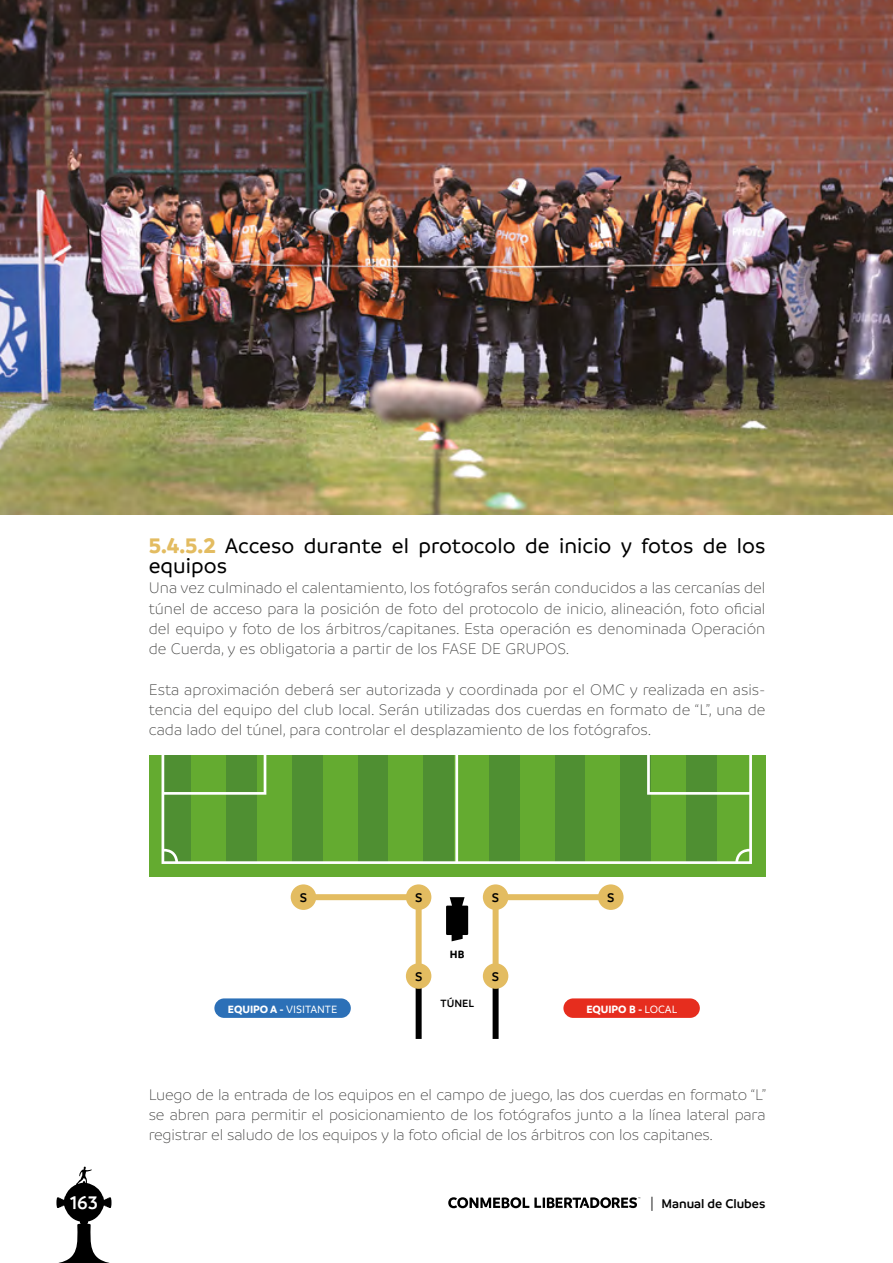
<style>
.page{position:relative;width:893px;height:1263px;background:#fff}
.page>*{position:absolute;margin:0;border:0;box-sizing:border-box;transform-origin:0 0}
.t1{font:500 22.5px/20.2px "Branding";color:#000}
.t2{font:600 19.5px "Branding";color:#fff}
.t3{font:300 16.5px/20.2px "Branding";color:#3c3c3b;text-align:justify}
.t4{font:600 13.5px "Branding";color:#000}
.t5{font:500 11.4px "Branding";color:#fff}
.t6{font:700 11.4px "Branding";color:#fff}
.t7{font:600 11.4px "Branding";color:#000}
.t8{font:700 11.4px "Branding";color:#000}
.s1{font-weight:700;color:#e3bc61}
.s2{font-weight:700}
.s3{font-weight:500}
.s4{font-weight:300;font-size:16.5px}
</style>
<div class="page">
<svg style="left:56px;top:1166px;width:56px;height:97px"></svg>
<svg style="left:448px;top:1197px;width:192px;height:11px"></svg>
<img style="left:0;top:0;width:893px;height:514px">
<div style="left:149px;top:755px;width:616px;height:122px;background:#64ab30"></div>
<svg style="left:162px;top:755px;width:590px;height:109px"></svg>
<div style="left:214px;top:998px;width:137px;height:20px;background:#2c70b7;border-radius:10px"></div>
<div style="left:563px;top:998px;width:137px;height:20px;background:#e62d1e;border-radius:10px"></div>
<svg style="left:446px;top:897px;width:22px;height:44px"></svg>
<div style="left:416px;top:979px;width:6px;height:60px;background:#000"></div>
<div style="left:416px;top:897px;width:6px;height:81px;background:#e3bc61"></div>
<div style="left:303px;top:894px;width:116px;height:6px;background:#e3bc61"></div>
<div style="left:291px;top:884px;width:25px;height:26px;background:#e3bc61;border-radius:50%"></div>
<div style="left:406px;top:884px;width:25px;height:26px;background:#e3bc61;border-radius:50%"></div>
<div style="left:406px;top:963px;width:25px;height:26px;background:#e3bc61;border-radius:50%"></div>
<div style="left:493px;top:979px;width:6px;height:60px;background:#000"></div>
<div style="left:493px;top:897px;width:6px;height:81px;background:#e3bc61"></div>
<div style="left:493px;top:894px;width:115px;height:6px;background:#e3bc61"></div>
<div style="left:483px;top:884px;width:25px;height:26px;background:#e3bc61;border-radius:50%"></div>
<div style="left:483px;top:963px;width:25px;height:26px;background:#e3bc61;border-radius:50%"></div>
<div style="left:598px;top:884px;width:26px;height:26px;background:#e3bc61;border-radius:50%"></div>
<h1 class="t1" style="left:149px;top:535px;width:618px"><span class="s1">5.4.5.2</span> Acceso durante el protocolo de inicio y fotos de los equipos</h1>
<p class="t3" style="left:149px;top:578px;width:618px">Una vez culminado el calentamiento, los fotógrafos serán conducidos a las cercanías del túnel de acceso para la posición de foto del protocolo de inicio, alineación, foto oficial del equipo y foto de los árbitros/capitanes. Esta operación es denominada Operación de Cuerda, y es obligatoria a partir de los FASE DE GRUPOS.</p>
<p class="t3" style="left:149px;top:679px;width:618px">Esta aproximación deberá ser autorizada y coordinada por el OMC y realizada en asis&shy;tencia del equipo del club local. Serán utilizadas dos cuerdas en formato de “L”, una de cada lado del túnel, para controlar el desplazamiento de los fotógrafos.</p>
<p class="t4" style="left:300px;top:890px;width:9px">S</p>
<p class="t4" style="left:415px;top:890px;width:9px">S</p>
<p class="t4" style="left:415px;top:969px;width:9px">S</p>
<p class="t8" style="left:450px;top:948px;width:16px">HB</p>
<p class="t4" style="left:492px;top:890px;width:9px">S</p>
<p class="t4" style="left:492px;top:969px;width:9px">S</p>
<p class="t4" style="left:607px;top:890px;width:9px">S</p>
<p class="t7" style="left:441px;top:997px;width:35px">TÚNEL</p>
<p class="t5" style="left:228px;top:1003px;width:111px"><span class="s2">EQUIPO A -</span> VISITANTE</p>
<p class="t6" style="left:586px;top:1002px;width:92px">EQUIPO B - <span class="s3">LOCAL</span></p>
<p class="t3" style="left:149px;top:1084px;width:619px">Luego de la entrada de los equipos en el campo de juego, las dos cuerdas en formato “L” se abren para permitir el posicionamiento de los fotógrafos junto a la línea lateral para registrar el saludo de los equipos y la foto oficial de los árbitros con los capitanes.</p>
<p class="t2" style="left:70px;top:1192px;width:29px">163</p>
<p class="t4" style="left:650px;top:1196px;width:117px"><span class="s4">|</span> Manual de Clubes</p>
</div>
